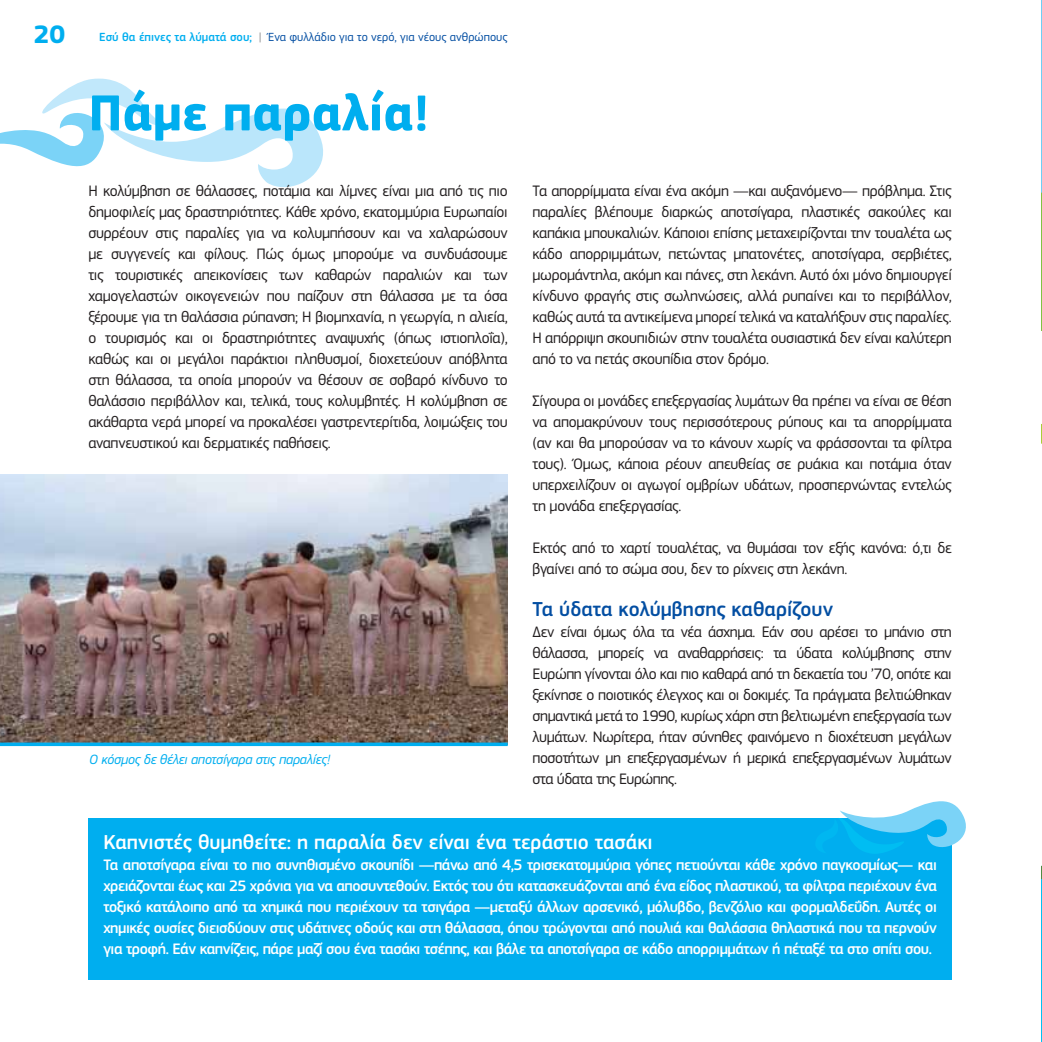
<style>
.page{position:relative;width:1042px;height:1042px;background:#fff}
.page>*{position:absolute;margin:0;border:0;box-sizing:border-box;transform-origin:0 0}
.t1{font:700 52.5px "EC Square Sans Pro";color:#00aeef}
.t2{font:700 26.25px "EC Square Sans Pro";color:#00aeef}
.t3{font:500 21px "EC Square Sans Pro";color:#fff}
.t4{font:500 21px "EC Square Sans Pro";color:#034ea2}
.t5{font:15.75px/21px "EC Square Sans Pro";letter-spacing:-.02em;color:#231f20;text-align:justify}
.t6{font:500 15.75px/21px "EC Square Sans Pro";letter-spacing:-.03em;color:#fff;text-align:justify}
.t7{font:italic 14px "EC Square Sans Pro";letter-spacing:-.02em;color:#00aeef}
.t8{font:12.25px "EC Square Sans Pro";color:#034ea2}
.s1{font-weight:500;color:#00aeef}
.s2{color:#808285}
</style>
<div class="page">
<svg style="left:0;top:79px;width:323px;height:108px"></svg>
<div style="left:88px;top:818px;width:864px;height:161px;background:#00aeef"></div>
<svg style="left:839px;top:801px;width:127px;height:53px"></svg>
<svg style="left:1041px;top:0;width:1px;height:1042px"></svg>
<img style="left:0;top:474px;width:508px;height:268px">
<svg style="left:0;top:742px;width:508px;height:4px;background:#10a2d7"></svg>
<h2 class="t2" style="left:34px;top:18px;width:33px">20</h2>
<p class="t8" style="left:99px;top:32px;width:410px"><span class="s1">Εσύ θα έπινες τα λύματά σου;</span> <span class="s2">|</span> Ένα φυλλάδιο για το νερό, για νέους ανθρώπους</p>
<h1 class="t1" style="left:88px;top:82px;width:342px">Πάμε παραλία!</h1>
<p class="t5" style="left:88px;top:182px;width:421px">Η κολύμβηση σε θάλασσες, ποτάμια και λίμνες είναι μια από τις πιο δημοφιλείς μας δραστηριότητες. Κάθε χρόνο, εκατομμύρια Ευρωπαίοι συρρέουν στις παραλίες για να κολυμπήσουν και να χαλαρώσουν με συγγενείς και φίλους. Πώς όμως μπορούμε να συνδυάσουμε τις τουριστικές απεικονίσεις των καθαρών παραλιών και των χαμογελαστών οικογενειών που παίζουν στη θάλασσα με τα όσα ξέρουμε για τη θαλάσσια ρύπανση; Η βιομηχανία, η γεωργία, η αλιεία, ο τουρισμός και οι δραστηριότητες αναψυχής (όπως ιστιοπλοΐα), καθώς και οι μεγάλοι παράκτιοι πληθυσμοί, διοχετεύουν απόβλητα στη θάλασσα, τα οποία μπορούν να θέσουν σε σοβαρό κίνδυνο το θαλάσσιο περιβάλλον και, τελικά, τους κολυμβητές. Η κολύμβηση σε ακάθαρτα νερά μπορεί να προκαλέσει γαστρεντερίτιδα, λοιμώξεις του αναπνευστικού και δερματικές παθήσεις.</p>
<p class="t5" style="left:532px;top:182px;width:421px">Τα απορρίμματα είναι ένα ακόμη —και αυξανόμενο— πρόβλημα. Στις παραλίες βλέπουμε διαρκώς αποτσίγαρα, πλαστικές σακούλες και καπάκια μπουκαλιών. Κάποιοι επίσης μεταχειρίζονται την τουαλέτα ως κάδο απορριμμάτων, πετώντας μπατονέτες, αποτσίγαρα, σερβιέτες, μωρομάντηλα, ακόμη και πάνες, στη λεκάνη. Αυτό όχι μόνο δημιουργεί κίνδυνο φραγής στις σωληνώσεις, αλλά ρυπαίνει και το περιβάλλον, καθώς αυτά τα αντικείμενα μπορεί τελικά να καταλήξουν στις παραλίες.<br>Η απόρριψη σκουπιδιών στην τουαλέτα ουσιαστικά δεν είναι καλύτερη από το να πετάς σκουπίδια στον δρόμο.</p>
<p class="t5" style="left:532px;top:392px;width:421px">Σίγουρα οι μονάδες επεξεργασίας λυμάτων θα πρέπει να είναι σε θέση να απομακρύνουν τους περισσότερους ρύπους και τα απορρίμματα (αν και θα μπορούσαν να το κάνουν χωρίς να φράσσονται τα φίλτρα τους). Όμως, κάποια ρέουν απευθείας σε ρυάκια και ποτάμια όταν υπερχειλίζουν οι αγωγοί ομβρίων υδάτων, προσπερνώντας εντελώς τη μονάδα επεξεργασίας.</p>
<p class="t5" style="left:532px;top:539px;width:421px">Εκτός από το χαρτί τουαλέτας, να θυμάσαι τον εξής κανόνα: ό,τι δε βγαίνει από το σώμα σου, δεν το ρίχνεις στη λεκάνη.</p>
<h3 class="t4" style="left:532px;top:596px;width:302px">Τα ύδατα κολύμβησης καθαρίζουν</h3>
<p class="t5" style="left:532px;top:623px;width:421px">Δεν είναι όμως όλα τα νέα άσχημα. Εάν σου αρέσει το μπάνιο στη θάλασσα, μπορείς να αναθαρρήσεις: τα ύδατα κολύμβησης στην Ευρώπη γίνονται όλο και πιο καθαρά από τη δεκαετία του ’70, οπότε και ξεκίνησε ο ποιοτικός έλεγχος και οι δοκιμές. Τα πράγματα βελτιώθηκαν σημαντικά μετά το 1990, κυρίως χάρη στη βελτιωμένη επεξεργασία των λυμάτων. Νωρίτερα, ήταν σύνηθες φαινόμενο η διοχέτευση μεγάλων ποσοτήτων μη επεξεργασμένων ή μερικά επεξεργασμένων λυμάτων στα ύδατα της Ευρώπης.</p>
<p class="t7" style="left:89px;top:754px;width:242px">Ο κόσμος δε θέλει αποτσίγαρα στις παραλίες!</p>
<h3 class="t3" style="left:103px;top:829px;width:551px">Καπνιστές θυμηθείτε: η παραλία δεν είναι ένα τεράστιο τασάκι</h3>
<p class="t6" style="left:103px;top:853px;width:835px">Τα αποτσίγαρα είναι το πιο συνηθισμένο σκουπίδι —πάνω από 4,5 τρισεκατομμύρια γόπες πετιούνται κάθε χρόνο παγκοσμίως— και χρειάζονται έως και 25 χρόνια για να αποσυντεθούν. Εκτός του ότι κατασκευάζονται από ένα είδος πλαστικού, τα φίλτρα περιέχουν ένα τοξικό κατάλοιπο από τα χημικά που περιέχουν τα τσιγάρα —μεταξύ άλλων αρσενικό, μόλυβδο, βενζόλιο και φορμαλδεΰδη. Αυτές οι χημικές ουσίες διεισδύουν στις υδάτινες οδούς και στη θάλασσα, όπου τρώγονται από πουλιά και θαλάσσια θηλαστικά που τα περνούν για τροφή. Εάν καπνίζεις, πάρε μαζί σου ένα τασάκι τσέπης, και βάλε τα αποτσίγαρα σε κάδο απορριμμάτων ή πέταξέ τα στο σπίτι σου.</p>
</div>
